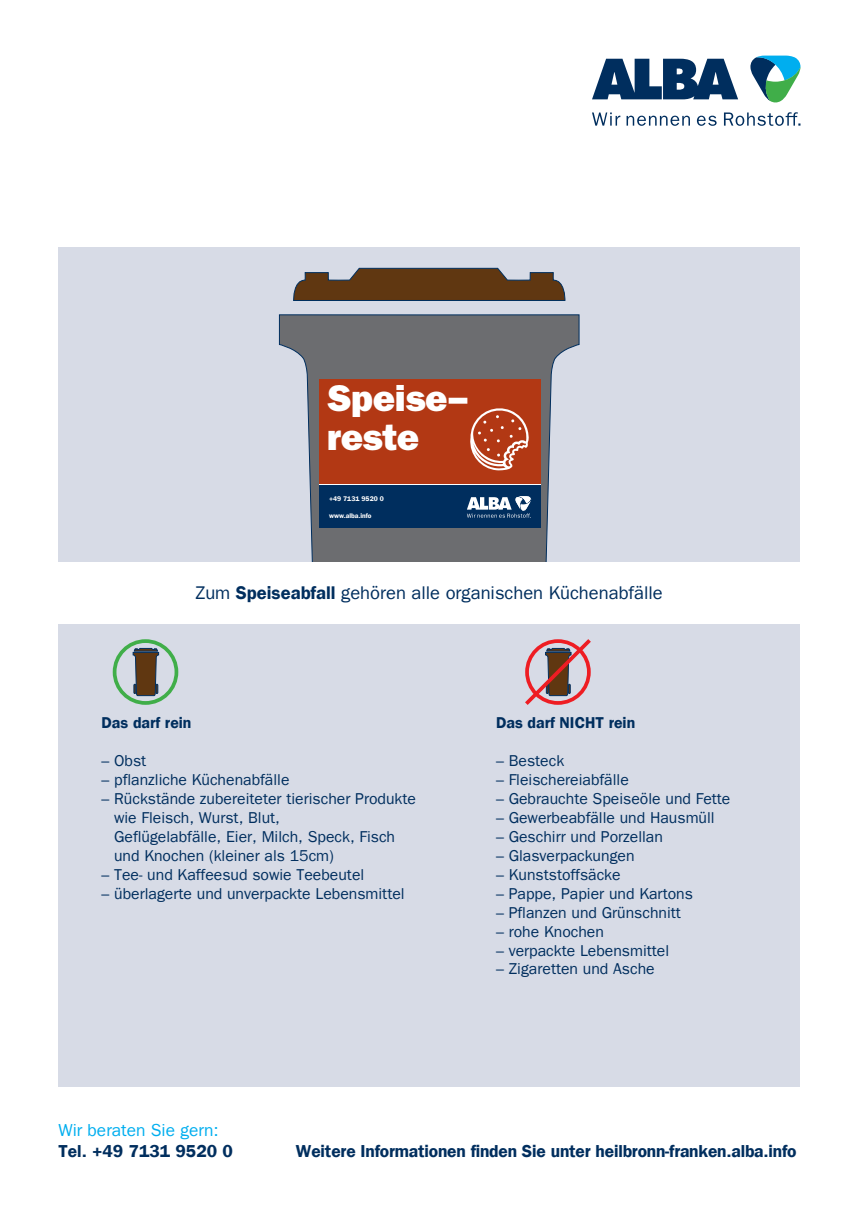
<style>
.page{position:relative;width:859px;height:1208px;background:#fff}
.page>*{position:absolute;margin:0;border:0;box-sizing:border-box;transform-origin:0 0}
.t1{font:37.4px/38.2px "ITC Franklin Gothic Std Hvy";letter-spacing:-.015em;color:#fff}
.t2{font:18.4px "Franklin Gothic LT";color:#002e5e}
.t3{font:600 17.4px "Franklin Gothic LT";letter-spacing:-.01em;color:#002e5e}
.t4{font:17.4px "Franklin Gothic LT";color:#00aeef}
.t5{font:15.8px/18.9px "Franklin Gothic LT";color:#002e5e}
.t6{font:600 15.8px "Franklin Gothic LT";color:#002e5e}
.t7{font:600 6.8px "Franklin Gothic LT";color:#fff}
.s1{font-weight:600}
</style>
<div class="page">
<svg style="left:592px;top:112px;width:28px;height:14px"></svg>
<svg style="left:626px;top:116px;width:64px;height:10px"></svg>
<svg style="left:697px;top:116px;width:20px;height:10px"></svg>
<svg style="left:724px;top:112px;width:76px;height:14px"></svg>
<svg style="left:750px;top:56px;width:51px;height:47px"></svg>
<svg style="left:592px;top:59px;width:146px;height:40px"></svg>
<div style="left:58px;top:246px;width:742px;height:315px;background:#d7dbe6"></div>
<svg style="left:279px;top:314px;width:301px;height:247px;fill:#6c6d70"></svg>
<svg style="left:293px;top:268px;width:273px;height:33px;background:#694c32"></svg>
<div style="left:319px;top:485px;width:222px;height:42px;background:#002e5e"></div>
<svg style="left:467px;top:496px;width:64px;height:22px"></svg>
<div style="left:319px;top:380px;width:222px;height:104px;background:#b23814"></div>
<svg style="left:470px;top:408px;width:59px;height:63px"></svg>
<div style="left:58px;top:624px;width:742px;height:463px;background:#d7dbe6"></div>
<svg style="left:525px;top:639px;width:66px;height:66px"></svg>
<svg style="left:113px;top:639px;width:65px;height:66px"></svg>
<h1 class="t1" style="left:327px;top:379px;width:142px">Speise– reste</h1>
<p class="t7" style="left:329px;top:495px;width:56px">+49 7131 9520 0</p>
<p class="t7" style="left:329px;top:511px;width:44px">www.alba.info</p>
<p class="t2" style="left:195px;top:582px;width:469px">Zum <span class="s1">Speiseabfall</span> gehören alle organischen Küchenabfälle</p>
<p class="t6" style="left:102px;top:713px;width:91px">Das darf rein</p>
<p class="t5" style="left:102px;top:751px;width:46px">– Obst</p>
<p class="t5" style="left:102px;top:770px;width:189px">– pflanzliche Küchenabfälle</p>
<p class="t5" style="left:114px;top:789px;width:303px;text-indent:-12px">– Rückstände zubereiteter tierischer Produkte wie Fleisch, Wurst, Blut,<br>Geflügelabfälle, Eier, Milch, Speck, Fisch und Knochen (kleiner als 15cm)</p>
<p class="t5" style="left:102px;top:865px;width:264px">– Tee- und Kaffeesud sowie Teebeutel</p>
<p class="t5" style="left:102px;top:884px;width:305px">– überlagerte und unverpackte Lebensmittel</p>
<p class="t6" style="left:496px;top:713px;width:141px">Das darf NICHT rein</p>
<p class="t5" style="left:496px;top:751px;width:70px">– Besteck</p>
<p class="t5" style="left:496px;top:770px;width:134px">– Fleischereiabfälle</p>
<p class="t5" style="left:496px;top:789px;width:236px">– Gebrauchte Speiseöle und Fette</p>
<p class="t5" style="left:496px;top:808px;width:220px">– Gewerbeabfälle und Hausmüll</p>
<p class="t5" style="left:496px;top:827px;width:168px">– Geschirr und Porzellan</p>
<p class="t5" style="left:496px;top:846px;width:140px">– Glasverpackungen</p>
<p class="t5" style="left:496px;top:865px;width:126px">– Kunststoffsäcke</p>
<p class="t5" style="left:496px;top:884px;width:198px">– Pappe, Papier und Kartons</p>
<p class="t5" style="left:496px;top:903px;width:186px">– Pflanzen und Grünschnitt</p>
<p class="t5" style="left:496px;top:922px;width:109px">– rohe Knochen</p>
<p class="t5" style="left:496px;top:940px;width:175px">– verpackte Lebensmittel</p>
<p class="t5" style="left:496px;top:959px;width:160px">– Zigaretten und Asche</p>
<p class="t4" style="left:58px;top:1120px;width:162px">Wir beraten Sie gern:</p>
<p class="t3" style="left:58px;top:1141px;width:176px">Tel. +49 7131 9520 0</p>
<p class="t3" style="left:296px;top:1141px;width:502px">Weitere Informationen finden Sie unter heilbronn-franken.alba.info</p>
</div>
